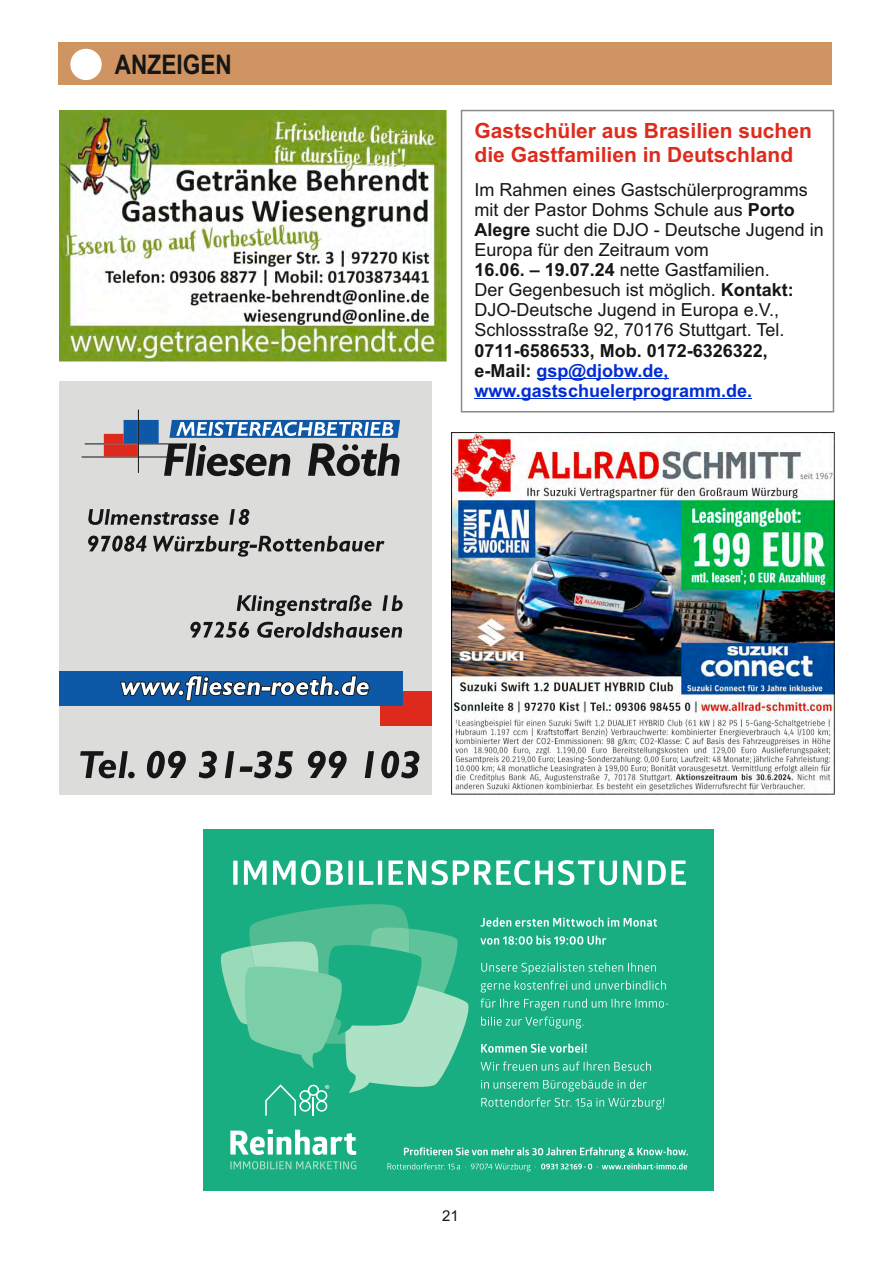
<style>
.page{position:relative;width:893px;height:1263px;background:#fff}
.page>*{position:absolute;margin:0;border:0;box-sizing:border-box;transform-origin:0 0}
.t1{font:700 27px "Arial";color:#151616;scale:.84 1}
.t2{font:700 21px/23.4px "Arial";color:#dd2b1c}
.t3{font:18px/20.1px "Arial";color:#151616}
.t4{font:700 18px/20.1px "Arial";color:#002cd4}
.t5{font:15px "Arial";color:#151616}
.s1{font-weight:700}
.s2{color:#151616}
</style>
<div class="page">
<img style="left:60px;top:111px;width:386px;height:250px">
<div style="left:59px;top:381px;width:372px;height:414px;background:#dcdcdb"></div>
<svg style="left:88px;top:509px;width:297px;height:48px"></svg>
<svg style="left:190px;top:595px;width:213px;height:43px"></svg>
<svg style="left:80px;top:751px;width:339px;height:27px"></svg>
<div style="left:380px;top:691px;width:51px;height:35px;background:#dd2a1d"></div>
<div style="left:59px;top:671px;width:344px;height:34px;background:#0d59a7"></div>
<svg style="left:119px;top:675px;width:251px;height:31px"></svg>
<svg style="left:82px;top:410px;width:318px;height:66px"></svg>
<div style="left:58px;top:42px;width:774px;height:43px;background:#cf9461"></div>
<div style="left:70px;top:49px;width:32px;height:31px;background:#fff;border-radius:50%"></div>
<div style="left:204px;top:829px;width:510px;height:362px;background:#19ae81"></div>
<svg style="left:481px;top:1097px;width:183px;height:12px"></svg>
<svg style="left:481px;top:1079px;width:166px;height:12px"></svg>
<svg style="left:480px;top:1061px;width:171px;height:10px"></svg>
<svg style="left:481px;top:1043px;width:106px;height:10px"></svg>
<svg style="left:481px;top:1016px;width:102px;height:12px"></svg>
<svg style="left:481px;top:998px;width:187px;height:12px"></svg>
<svg style="left:481px;top:980px;width:185px;height:12px"></svg>
<svg style="left:481px;top:962px;width:175px;height:12px"></svg>
<svg style="left:480px;top:935px;width:126px;height:10px"></svg>
<svg style="left:480px;top:917px;width:177px;height:10px"></svg>
<svg style="left:233px;top:860px;width:453px;height:25px"></svg>
<svg style="left:388px;top:1147px;width:300px;height:24px"></svg>
<svg style="left:230px;top:1129px;width:126px;height:26px"></svg>
<svg style="left:230px;top:1161px;width:126px;height:8px"></svg>
<svg style="left:220px;top:904px;width:249px;height:212px"></svg>
<hr style="left:537px;top:378px;width:131px;height:1px;background:#002cd4">
<hr style="left:475px;top:398px;width:277px;height:1px;background:#002cd4">
<img style="left:452px;top:433px;width:383px;height:362px">
<h1 class="t1" style="left:115px;top:54px;width:141px">ANZEIGEN</h1>
<p class="t2" style="left:475px;top:121px;width:339px">Gastschüler aus Brasilien suchen die Gastfamilien in Deutschland</p>
<p class="t3" style="left:475px;top:181px;width:351px">Im Rahmen eines Gastschülerprogramms mit der Pastor Dohms Schule aus <span class="s1">Porto Alegre</span> sucht die DJO - Deutsche Jugend in Europa für den Zeitraum vom<br><span class="s1">16.06. – 19.07.24</span> nette Gastfamilien.<br>Der Gegenbesuch ist möglich. <span class="s1">Kontakt:<br></span>DJO-Deutsche Jugend in Europa e.V., Schlossstraße 92, 70176 Stuttgart. Tel.</p>
<p class="t4" style="left:475px;top:342px;width:295px"><span class="s2">0711-6586533, Mob. 0172-6326322, e-Mail:</span> gsp@djobw.de, www.gastschuelerprogramm.de.</p>
<p class="t5" style="left:442px;top:1210px;width:18px">21</p>
</div>
